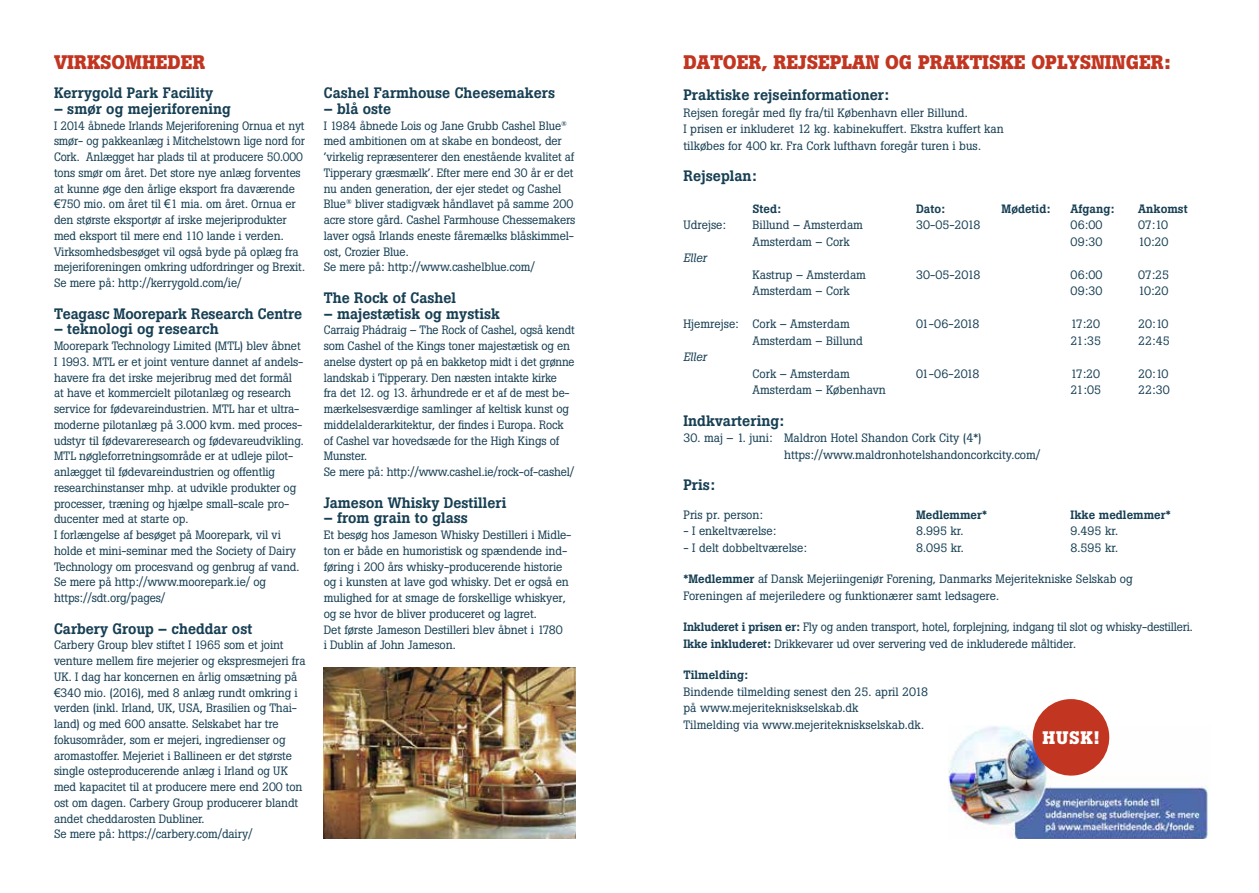
<style>
.page{position:relative;width:1259px;height:893px;background:#fff}
.page>*{position:absolute;margin:0;border:0;box-sizing:border-box;transform-origin:0 0}
.t1{font:700 19.5px "Boton";color:#c23621}
.t2{font:700 18px "Boton";color:#fff}
.t3{font:500 15px "Boton";color:#173f54}
.t4{font:12px/15.8px "Boton";letter-spacing:-.01em;color:#173f54}
.t5{font:500 12px "Boton";color:#173f54}
.t6{font:italic 12px "Boton";color:#173f54}
.s1{font-family:"Arial"}
.s2{font-weight:500}
</style>
<div class="page">
<img style="left:948px;top:725px;width:260px;height:114px">
<img style="left:324px;top:667px;width:251px;height:172px">
<svg style="left:1030px;top:699px;width:81px;height:79px"></svg>
<h1 class="t1" style="left:54px;top:50px;width:26px">VIRKSO</h1>
<h1 class="t1" style="left:125px;top:50px;width:44px">MHEDER</h1>
<p class="t3" style="left:54px;top:84px;width:161px">Kerrygold Park Facility</p>
<p class="t3" style="left:54px;top:100px;width:178px">– smør og mejeriforening</p>
<p class="t4" style="left:54px;top:117px;width:252px">I 2014 åbnede Irlands Mejeriforening Ornua et nyt smør- og pakkeanlæg i Mitchelstown lige nord for Cork. Anlægget har plads til at producere 50.000 tons smør om året. Det store nye anlæg forventes at kunne øge den årlige eksport fra daværende <span class="s1">€</span>750 mio. om året til <span class="s1">€</span>1 mia. om året. Ornua er den største eksportør af irske mejeriprodukter med eksport til mere end 110 lande i verden.<br>Virksomhedsbesøget vil også byde på oplæg fra mejeriforeningen omkring udfordringer og Brexit.<br>Se mere på: http://kerrygold.com/ie/</p>
<p class="t3" style="left:54px;top:304px;width:250px">Teagasc Moorepark Research Centre</p>
<p class="t3" style="left:54px;top:320px;width:166px">– teknologi og research</p>
<p class="t4" style="left:54px;top:338px;width:251px">Moorepark Technology Limited (MTL) blev åbnet I 1993. MTL er et joint venture dannet af andels&shy;havere fra det irske mejeribrug med det formål at have et kommercielt pilotanlæg og research service for fødevareindustrien. MTL har et ultra&shy;moderne pilotanlæg på 3.000 kvm. med proces&shy;udstyr til fødevareresearch og fødevareudvikling.<br>MTL nøgleforretningsområde er at udleje pilot&shy;anlægget til fødevareindustrien og offentlig researchinstanser mhp. at udvikle produkter og processer, træning og hjælpe small-scale pro&shy;ducenter med at starte op.<br>I forlængelse af besøget på Moorepark, vil vi holde et mini-seminar med the Society of Dairy Technology om procesvand og genbrug af vand.<br>Se mere på http://www.moorepark.ie/ og https://sdt.org/pages/</p>
<p class="t3" style="left:54px;top:619px;width:200px">Carbery Group – cheddar ost</p>
<p class="t4" style="left:54px;top:637px;width:253px">Carbery Group blev stiftet I 1965 som et joint venture mellem fire mejerier og ekspresmejeri fra UK. I dag har koncernen en årlig omsætning på <span class="s1">€</span>340 mio. (2016), med 8 anlæg rundt omkring i verden (inkl. Irland, UK, USA, Brasilien og Thai&shy;land) og med 600 ansatte. Selskabet har tre fokusområder, som er mejeri, ingredienser og aromastoffer. Mejeriet i Ballineen er det største single osteproducerende anlæg i Irland og UK med kapacitet til at producere mere end 200 ton ost om dagen. Carbery Group producerer blandt andet cheddarosten Dubliner.<br>Se mere på: https://carbery.com/dairy/</p>
<p class="t3" style="left:324px;top:84px;width:233px">Cashel Farmhouse Cheesemakers</p>
<p class="t3" style="left:324px;top:100px;width:69px">– blå oste</p>
<p class="t4" style="left:324px;top:117px;width:253px">I 1984 åbnede Lois og Jane Grubb Cashel Blue<sup>® </sup>med ambitionen om at skabe en bondeost, der ’virkelig repræsenterer den enestående kvalitet af Tipperary græsmælk’. Efter mere end 30 år er det nu anden generation, der ejer stedet og Cashel Blue<sup>®</sup> bliver stadigvæk håndlavet på samme 200 acre store gård. Cashel Farmhouse Chessemakers laver også Irlands eneste fåremælks blåskimmel&shy;ost, Crozier Blue.<br>Se mere på: http://www.cashelblue.com/</p>
<p class="t3" style="left:324px;top:289px;width:134px">The Rock of Cashel</p>
<p class="t3" style="left:324px;top:304px;width:178px">– majestætisk og mystisk</p>
<p class="t4" style="left:324px;top:322px;width:252px">Carraig Phádraig – The Rock of Cashel, også kendt som Cashel of the Kings toner majestætisk og en anelse dystert op på en bakketop midt i det grønne landskab i Tipperary. Den næsten intakte kirke<br>fra det 12. og 13. århundrede er et af de mest be&shy;mærkelsesværdige samlinger af keltisk kunst og middelalderarkitektur, der findes i Europa. Rock of Cashel var hovedsæde for the High Kings of Munster.<br>Se mere på: http://www.cashel.ie/rock-of-cashel/</p>
<p class="t3" style="left:324px;top:493px;width:184px">Jameson Whisky Destilleri</p>
<p class="t3" style="left:324px;top:509px;width:146px">– from grain to glass</p>
<p class="t4" style="left:324px;top:527px;width:249px">Et besøg hos Jameson Whisky Destilleri i Midle&shy;ton er både en humoristisk og spændende ind&shy;føring i 200 års whisky-producerende historie og i kunsten at lave god whisky. Det er også en mulighed for at smage de forskellige whiskyer, og se hvor de bliver produceret og lagret.<br>Det første Jameson Destilleri blev åbnet i 1780<br>i Dublin af John Jameson.</p>
<h1 class="t1" style="left:683px;top:50px;width:14px">DATOER</h1>
<h1 class="t1" style="left:761px;top:50px;width:24px">, REJSE</h1>
<h1 class="t1" style="left:830px;top:50px;width:26px">PLAN</h1>
<h1 class="t1" style="left:885px;top:50px;width:58px">OG PRAKTISKE</h1>
<h1 class="t1" style="left:1031px;top:50px;width:62px">OPLYSNINGER</h1>
<h1 class="t1" style="left:1164px;top:50px;width:8px">:</h1>
<p class="t3" style="left:683px;top:86px;width:207px">Praktiske rejseinformationer:</p>
<p class="t4" style="left:683px;top:104px;width:322px;line-height:16.5px">Rejsen foregår med fly fra/til København eller Billund.<br>I prisen er inkluderet 12 kg. kabinekuffert. Ekstra kuffert kan tilkøbes for 400 kr. Fra Cork lufthavn foregår turen i bus.</p>
<p class="t3" style="left:683px;top:167px;width:75px">Rejseplan:</p>
<p class="t5" style="left:752px;top:201px;width:30px">Sted:</p>
<p class="t5" style="left:916px;top:201px;width:30px">Dato:</p>
<p class="t5" style="left:1001px;top:201px;width:50px">Mødetid:</p>
<p class="t5" style="left:1070px;top:201px;width:45px">Afgang:</p>
<p class="t5" style="left:1138px;top:201px;width:51px">Ankomst</p>
<p class="t4" style="left:683px;top:217px;width:44px">Udrejse:</p>
<p class="t4" style="left:752px;top:217px;width:112px">Billund – Amsterdam</p>
<p class="t4" style="left:916px;top:217px;width:66px">30-05-2018</p>
<p class="t4" style="left:1070px;top:217px;width:33px">06:00</p>
<p class="t4" style="left:1138px;top:217px;width:31px">07:10</p>
<p class="t4" style="left:752px;top:234px;width:99px">Amsterdam – Cork</p>
<p class="t4" style="left:1070px;top:234px;width:33px">09:30</p>
<p class="t4" style="left:1138px;top:234px;width:32px">10:20</p>
<p class="t6" style="left:683px;top:251px;width:25px">Eller</p>
<p class="t4" style="left:752px;top:267px;width:115px">Kastrup – Amsterdam</p>
<p class="t4" style="left:916px;top:267px;width:66px">30-05-2018</p>
<p class="t4" style="left:1070px;top:267px;width:33px">06:00</p>
<p class="t4" style="left:1138px;top:267px;width:32px">07:25</p>
<p class="t4" style="left:752px;top:283px;width:99px">Amsterdam – Cork</p>
<p class="t4" style="left:1070px;top:283px;width:33px">09:30</p>
<p class="t4" style="left:1138px;top:283px;width:32px">10:20</p>
<p class="t4" style="left:683px;top:316px;width:168px">Hjemrejse: Cork – Amsterdam</p>
<p class="t4" style="left:916px;top:316px;width:65px">01-06-2018</p>
<p class="t4" style="left:1070px;top:316px;width:31px">17:20</p>
<p class="t4" style="left:1138px;top:316px;width:32px">20:10</p>
<p class="t4" style="left:752px;top:333px;width:112px">Amsterdam – Billund</p>
<p class="t4" style="left:1070px;top:333px;width:32px">21:35</p>
<p class="t4" style="left:1138px;top:333px;width:33px">22:45</p>
<p class="t6" style="left:683px;top:350px;width:25px">Eller</p>
<p class="t4" style="left:752px;top:366px;width:99px">Cork – Amsterdam</p>
<p class="t4" style="left:916px;top:366px;width:65px">01-06-2018</p>
<p class="t4" style="left:1070px;top:366px;width:31px">17:20</p>
<p class="t4" style="left:1138px;top:366px;width:32px">20:10</p>
<p class="t4" style="left:752px;top:382px;width:135px">Amsterdam – København</p>
<p class="t4" style="left:1070px;top:382px;width:32px">21:05</p>
<p class="t4" style="left:1138px;top:382px;width:33px">22:30</p>
<p class="t3" style="left:683px;top:411px;width:102px">Indkvartering:</p>
<p class="t4" style="left:784px;top:430px;width:258px;line-height:16.5px;text-indent:-100px">30. maj – 1. juni: Maldron Hotel Shandon Cork City (4*) https://www.maldronhotelshandoncorkcity.com/</p>
<p class="t3" style="left:683px;top:476px;width:33px">Pris:</p>
<p class="t4" style="left:683px;top:507px;width:81px">Pris pr. person:</p>
<p class="t5" style="left:916px;top:507px;width:73px">Medlemmer*</p>
<p class="t5" style="left:1070px;top:507px;width:102px">Ikke medlemmer*</p>
<p class="t4" style="left:683px;top:523px;width:94px">- I enkeltværelse:</p>
<p class="t4" style="left:916px;top:523px;width:49px">8.995 kr.</p>
<p class="t4" style="left:1070px;top:523px;width:49px">9.495 kr.</p>
<p class="t4" style="left:683px;top:540px;width:125px">- I delt dobbeltværelse:</p>
<p class="t4" style="left:916px;top:540px;width:49px">8.095 kr.</p>
<p class="t4" style="left:1070px;top:540px;width:49px">8.595 kr.</p>
<p class="t4" style="left:683px;top:571px;width:451px;line-height:16.5px"><span class="s2">*Medlemmer</span> af Dansk Mejeriingeniør Forening, Danmarks Mejeritekniske Selskab og<br>Foreningen af mejeriledere og funktionærer samt ledsagere.</p>
<p class="t4" style="left:683px;top:619px;width:511px;line-height:16.5px"><span class="s2">Inkluderet i prisen er:</span> Fly og anden transport, hotel, forplejning, indgang til slot og whisky-destilleri.<br><span class="s2">Ikke inkluderet:</span> Drikkevarer ud over servering ved de inkluderede måltider.</p>
<p class="t5" style="left:683px;top:668px;width:66px">Tilmelding:</p>
<p class="t4" style="left:683px;top:683px;width:246px;line-height:16.5px">Bindende tilmelding senest den 25. april 2018 på www.mejeritekniskselskab.dk<br>Tilmelding via www.mejeritekniskselskab.dk.</p>
<h2 class="t2" style="left:1042px;top:727px;width:27px">HUSK</h2>
<h2 class="t2" style="left:1093px;top:727px;width:8px">!</h2>
</div>
